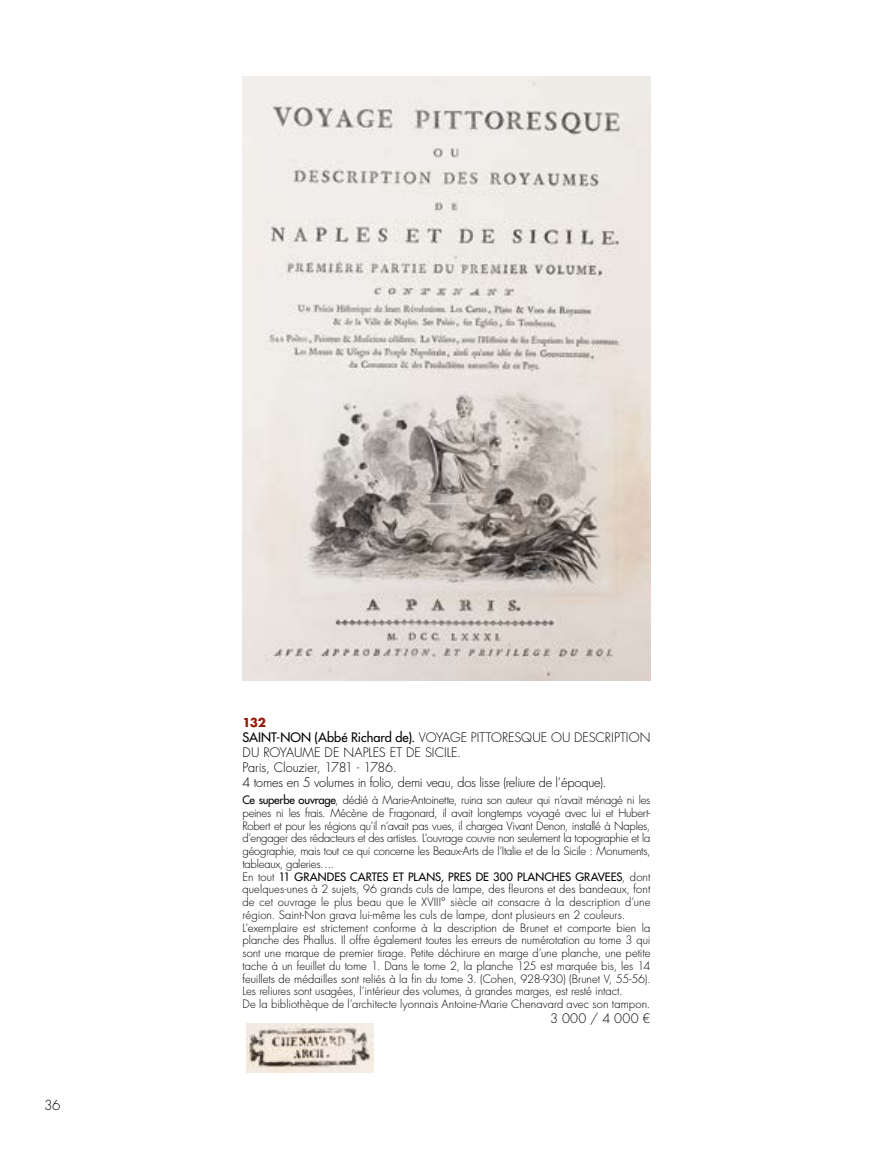
<style>
.page{position:relative;width:893px;height:1149px;background:#fff}
.page>*{position:absolute;margin:0;border:0;box-sizing:border-box;transform-origin:0 0}
.t1{font:300 13.5px "Futura Std";color:#000}
.t2{font:300 12.75px/15px "Futura Std";letter-spacing:-.015em;color:#000}
.t3{font:700 12px "Futura Std";color:#991a05}
.t4{font:300 11.25px/12.8px "Futura Std";letter-spacing:-.005em;color:#000}
.s1{font-weight:500}
</style>
<div class="page">
<img style="left:243px;top:77px;width:407px;height:603px">
<img style="left:247px;top:1023px;width:127px;height:48px">
<p class="t1" style="left:44px;top:1096px;width:18px">36</p>
<p class="t3" style="left:243px;top:714px;width:25px">132</p>
<p class="t2" style="left:243px;top:730px;width:409px"><span class="s1">SAINT-NON (Abbé Richard de).</span> VOYAGE PITTORESQUE OU DESCRIPTION DU ROYAUME DE NAPLES ET DE SICILE.<br>Paris, Clouzier, 1781 - 1786.<br>4 tomes en 5 volumes in folio, demi veau, dos lisse (reliure de l’époque).</p>
<p class="t4" style="left:243px;top:793px;width:409px"><span class="s1">Ce superbe ouvrage</span>, dédié à Marie-Antoinette, ruina son auteur qui n’avait ménagé ni les peines ni les frais. Mécène de Fragonard, il avait longtemps voyagé avec lui et Hubert-Robert et pour les régions qu’il n’avait pas vues, il chargea Vivant Denon, installé à Naples, d’engager des rédacteurs et des artistes. L’ouvrage couvre non seulement la topographie et la géographie, mais tout ce qui concerne les Beaux-Arts de l’Italie et de la Sicile : Monuments, tableaux, galeries….<br>En tout <span class="s1">11 GRANDES CARTES ET PLANS, PRES DE 300 PLANCHES GRAVEES</span>, dont quelques-unes à 2 sujets, 96 grands culs de lampe, des fleurons et des bandeaux, font de cet ouvrage le plus beau que le XVIII° siècle ait consacre à la description d’une région. Saint-Non grava lui-même les culs de lampe, dont plusieurs en 2 couleurs.<br>L’exemplaire est strictement conforme à la description de Brunet et comporte bien la planche des Phallus. Il offre également toutes les erreurs de numérotation au tome 3 qui sont une marque de premier tirage. Petite déchirure en marge d’une planche, une petite tache à un feuillet du tome 1. Dans le tome 2, la planche 125 est marquée bis, les 14 feuillets de médailles sont reliés à la fin du tome 3. (Cohen, 928-930) (Brunet V, 55-56).<br>Les reliures sont usagées, l’intérieur des volumes, à grandes marges, est resté intact.<br>De la bibliothèque de l’architecte lyonnais Antoine-Marie Chenavard avec son tampon.</p>
<p class="t2" style="left:550px;top:1011px;width:102px">3 000 / 4 000 €</p>
</div>
